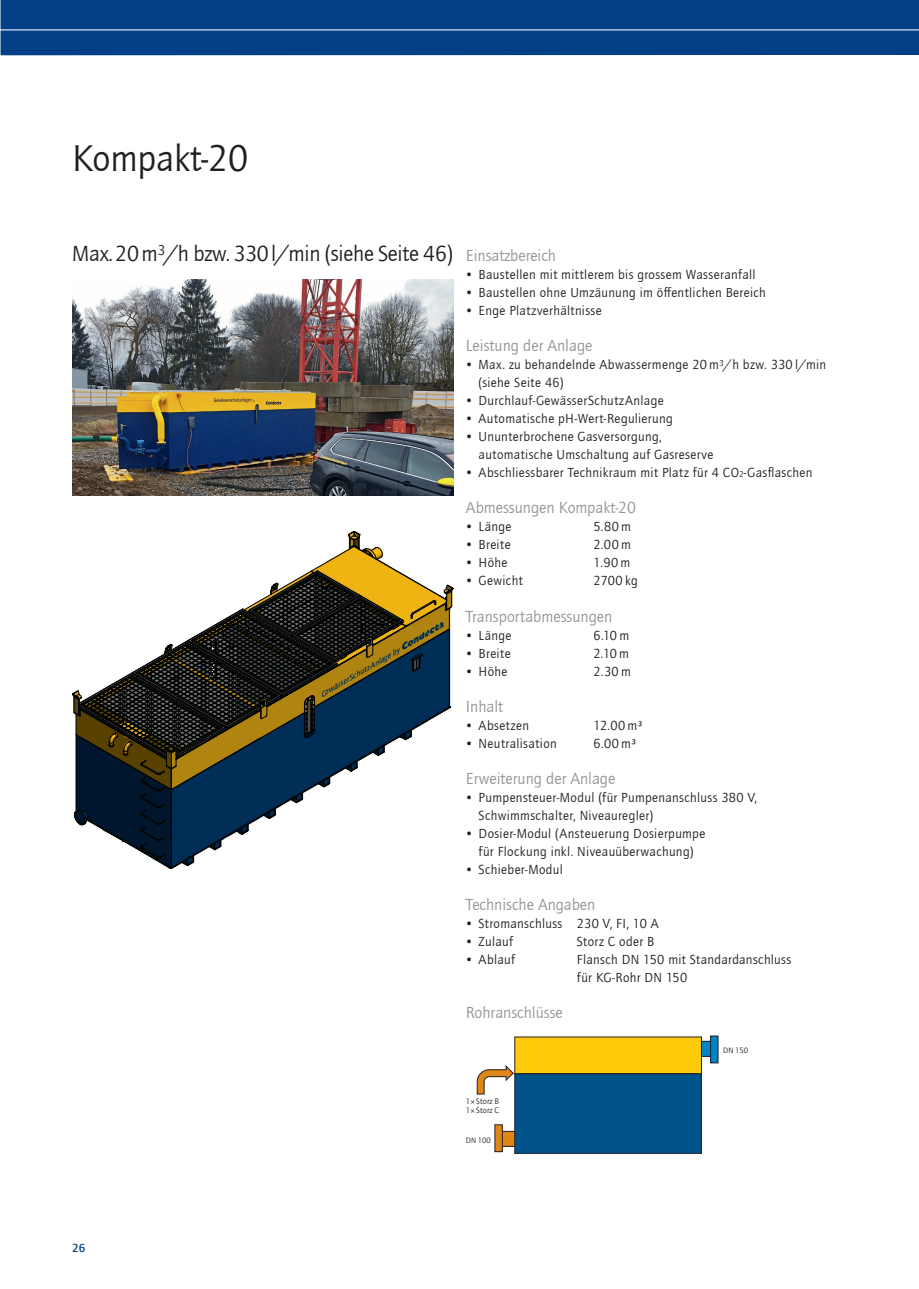
<style>
.page{position:relative;width:919px;height:1289px;background:#fff}
.page>*{position:absolute;margin:0;border:0;box-sizing:border-box;transform-origin:0 0}
.t1{font:38.25px "Quay Sans ITC Com";color:#231f20}
.t2{font:22.5px "Quay Sans ITC Com";letter-spacing:-.01em;color:#231f20}
.t3{font:16.5px "Quay Sans ITC Com";color:#939598}
.t4{font:13.5px/18px "Quay Sans ITC Com";letter-spacing:.025em;color:#231f20}
.t5{font:500 12px "Quay Sans ITC Com";color:#014086}
.t6{font:8.25px/9.9px "AT Quay Sans";letter-spacing:.005em;color:#231f20}
.t7{font:7.8px "AT Quay Sans";letter-spacing:-.005em;color:#231f20}
.s1{font-size:8.7px}
</style>
<div class="page">
<div style="left:1px;top:0;width:917px;height:55px;background:#014086"></div>
<hr style="left:0;top:29px;width:918px;height:1px;background:#fff">
<img style="left:72px;top:279px;width:381px;height:216px">
<div style="left:687px;top:1041px;width:23px;height:15px;background:#0084ca"></div>
<div style="left:687px;top:1040px;width:24px;height:16px;border:1px solid #231f20"></div>
<div style="left:710px;top:1036px;width:8px;height:26px;background:#0084ca"></div>
<div style="left:710px;top:1035px;width:8px;height:28px;border:1px solid #231f20"></div>
<svg style="left:476px;top:1065px;width:38px;height:29px"></svg>
<div style="left:502px;top:1131px;width:23px;height:15px;background:#df8619"></div>
<div style="left:502px;top:1130px;width:24px;height:16px;border:1px solid #231f20"></div>
<div style="left:495px;top:1124px;width:7px;height:27px;background:#df8619"></div>
<div style="left:514px;top:1036px;width:187px;height:37px;background:#feca0a"></div>
<div style="left:514px;top:1073px;width:187px;height:80px;background:#01548a;border:1px solid #231f20"></div>
<svg style="left:73px;top:534px;width:379px;height:332px"></svg>
<div style="left:72px;top:856px;width:53px;height:7px;background:#fff"></div>
<h1 class="t1" style="left:72px;top:136px;width:177px">Kompakt-20</h1>
<h2 class="t2" style="left:72px;top:241px;width:382px">Max. 20m<sup>3</sup>/h bzw. 330l/min (siehe Seite 46)</h2>
<p class="t3" style="left:466px;top:246px;width:92px">Einsatzbereich</p>
<p class="t4" style="left:466px;top:266px;width:291px">• Baustellen mit mittlerem bis grossem Wasseranfall</p>
<p class="t4" style="left:466px;top:284px;width:301px">• Baustellen ohne Umzäunung im öffentlichen Bereich</p>
<p class="t4" style="left:466px;top:302px;width:137px">• Enge Platzverhältnisse</p>
<p class="t3" style="left:466px;top:336px;width:128px">Leistung der Anlage</p>
<p class="t4" style="left:478px;top:356px;width:349px;text-indent:-13px">• Max. zu behandelnde Abwassermenge 20 m<sup>3</sup>/h bzw. 330 l/min (siehe Seite 46)</p>
<p class="t4" style="left:466px;top:392px;width:199px">• Durchlauf-GewässerSchutzAnlage</p>
<p class="t4" style="left:466px;top:410px;width:208px">• Automatische pH-Wert-Regulierung</p>
<p class="t4" style="left:478px;top:428px;width:236px;text-indent:-13px">• Ununterbrochene Gasversorgung, automatische Umschaltung auf Gasreserve</p>
<p class="t4" style="left:466px;top:464px;width:348px">• Abschliessbarer Technikraum mit Platz für 4 CO<span class="s1">2</span>-Gasflaschen</p>
<p class="t3" style="left:466px;top:498px;width:171px">Abmessungen Kompakt-20</p>
<p class="t4" style="left:466px;top:518px;width:47px">• Länge</p>
<p class="t4" style="left:593px;top:518px;width:39px">5.80 m</p>
<p class="t4" style="left:466px;top:536px;width:46px">• Breite</p>
<p class="t4" style="left:593px;top:536px;width:39px">2.00 m</p>
<p class="t4" style="left:466px;top:554px;width:43px">• Höhe</p>
<p class="t4" style="left:593px;top:554px;width:38px">1.90 m</p>
<p class="t4" style="left:466px;top:572px;width:58px">• Gewicht</p>
<p class="t4" style="left:593px;top:572px;width:46px">2700 kg</p>
<p class="t3" style="left:466px;top:606px;width:148px">Transportabmessungen</p>
<p class="t4" style="left:466px;top:626px;width:47px">• Länge</p>
<p class="t4" style="left:593px;top:626px;width:37px">6.10 m</p>
<p class="t4" style="left:466px;top:644px;width:46px">• Breite</p>
<p class="t4" style="left:593px;top:644px;width:37px">2.10 m</p>
<p class="t4" style="left:466px;top:662px;width:43px">• Höhe</p>
<p class="t4" style="left:593px;top:662px;width:39px">2.30 m</p>
<p class="t3" style="left:466px;top:696px;width:39px">Inhalt</p>
<p class="t4" style="left:466px;top:716px;width:65px">• Absetzen</p>
<p class="t4" style="left:593px;top:716px;width:51px">12.00 m³</p>
<p class="t4" style="left:466px;top:734px;width:92px">• Neutralisation</p>
<p class="t4" style="left:593px;top:734px;width:44px">6.00 m³</p>
<p class="t3" style="left:466px;top:768px;width:151px">Erweiterung der Anlage</p>
<p class="t4" style="left:478px;top:788px;width:280px;text-indent:-13px">• Pumpensteuer-Modul (für Pumpenanschluss 380 V,<br>Schwimmschalter, Niveauregler)</p>
<p class="t4" style="left:466px;top:824px;width:241px;text-align:center">• Dosier-Modul (Ansteuerung Dosierpumpe für Flockung inkl. Niveauüberwachung)</p>
<p class="t4" style="left:466px;top:860px;width:98px">• Schieber-Modul</p>
<p class="t3" style="left:466px;top:894px;width:131px">Technische Angaben</p>
<p class="t4" style="left:466px;top:914px;width:194px">• Stromanschluss 230 V, FI, 10 A</p>
<p class="t4" style="left:466px;top:932px;width:49px">• Zulauf</p>
<p class="t4" style="left:577px;top:932px;width:79px">Storz C oder B</p>
<p class="t4" style="left:466px;top:950px;width:51px">• Ablauf</p>
<p class="t4" style="left:577px;top:950px;width:216px">Flansch DN 150 mit Standardanschluss für KG-Rohr DN 150</p>
<p class="t3" style="left:466px;top:1002px;width:98px">Rohranschlüsse</p>
<p class="t7" style="left:723px;top:1045px;width:26px">DN 150</p>
<p class="t6" style="left:466px;top:1095px;width:35px">1× Storz B<br>1× Storz C</p>
<p class="t7" style="left:466px;top:1136px;width:26px">DN 100</p>
<p class="t5" style="left:72px;top:1240px;width:15px">26</p>
</div>
